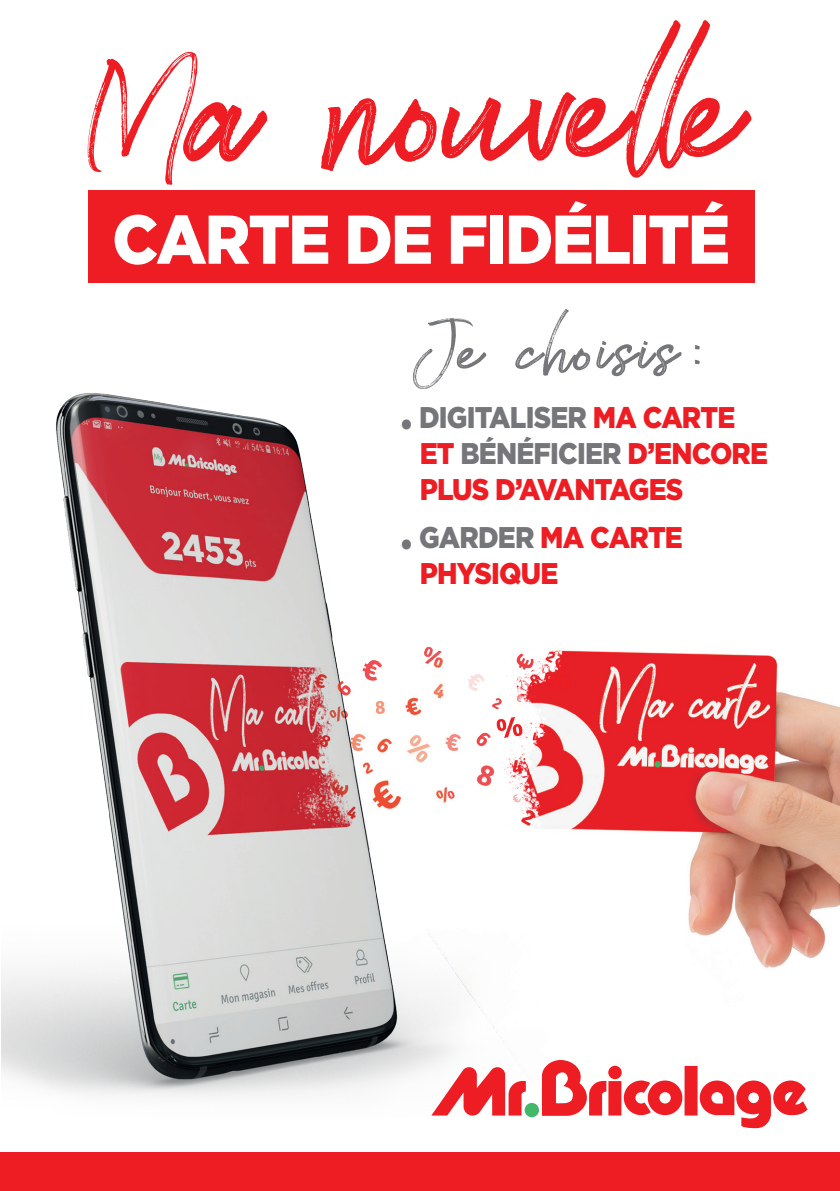
<style>
.page{position:relative;width:840px;height:1191px;background:#fff}
.page>*{position:absolute;margin:0;border:0;box-sizing:border-box;transform-origin:0 0}
.t1{font:241.8px "Brownhill Script";color:#ee1d23}
.t2{font:84.8px "Brownhill Script";letter-spacing:.04em;color:#757679;scale:1.18 1}
.t3{font:900 68.8px "Gotham";letter-spacing:-.03em;color:#fff;scale:.92 1}
.t4{font:900 29.8px/35.8px "Gotham";letter-spacing:-.03em;color:#ee1d23;scale:.9 1}
.s1{font-size:124.6px}
.s2{font-size:172.6px}
.s3{font-size:73.8px}
.s4{font-size:75.8px}
.s5{color:#757679}
</style>
<div class="page">
<img style="left:1px;top:393px;width:838px;height:736px">
<div style="left:88px;top:191px;width:666px;height:92px;background:#ee1d23"></div>
<div style="left:0;top:1152px;width:839px;height:39px;background:#ee1d23"></div>
<svg style="left:431px;top:1067px;width:94px;height:48px"></svg>
<div style="left:524px;top:1103px;width:14px;height:14px;background:#44b869;border-radius:50%"></div>
<div style="left:608px;top:1065px;width:13px;height:14px;background:#ee1d23;border-radius:50%"></div>
<div style="left:608px;top:1081px;width:13px;height:34px;background:#ee1d23"></div>
<div style="left:684px;top:1066px;width:13px;height:49px;background:#ee1d23"></div>
<svg style="left:623px;top:1080px;width:59px;height:35px"></svg>
<svg style="left:541px;top:1060px;width:65px;height:55px"></svg>
<svg style="left:699px;top:1080px;width:108px;height:48px"></svg>
<h1 class="t1" style="left:88px;top:-63px;width:659px"><span class="s1">M</span>a nouve<span class="s2">ll</span>e</h1>
<h3 class="t3" style="left:112px;top:192px;width:673px">CARTE DE FIDÉLITÉ</h3>
<h2 class="t2" style="left:412px;top:291px;width:252px"><span class="s3">J</span>e c<span class="s4">h</span>oisis:</h2>
<p class="t4" style="left:419px;top:399px;width:388px;text-indent:-20px"><span class="s5">• DIGITALISER</span> MA CARTE<br>ET <span class="s5">BÉNÉFICIER</span> D’ENCORE<br>PLUS D’AVANTAGES</p>
<p class="t4" style="left:419px;top:519px;width:294px;text-indent:-20px"><span class="s5">• GARDER</span> MA CARTE<br>PHYSIQUE</p>
</div>
